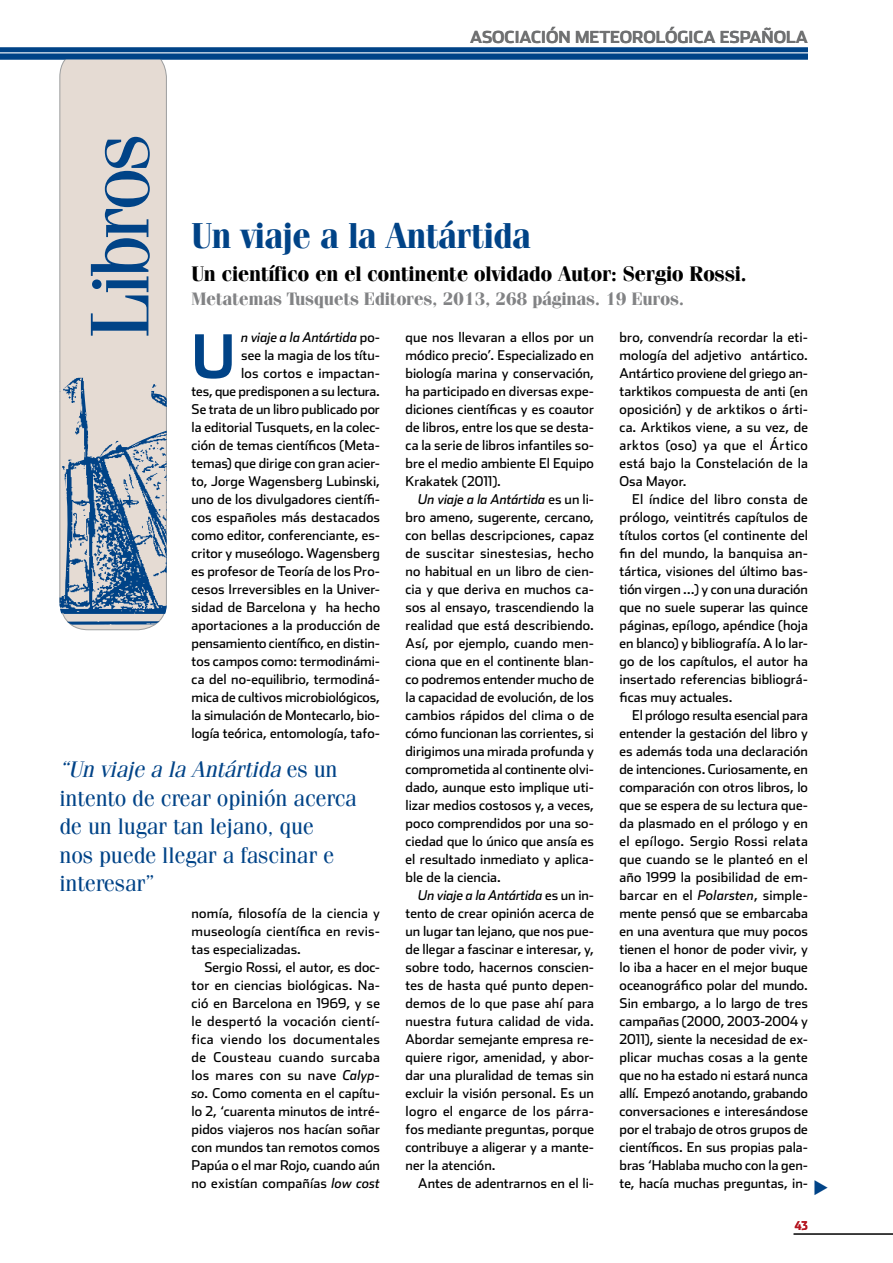
<style>
.page{position:relative;width:893px;height:1263px;background:#fff}
.page>*{position:absolute;margin:0;border:0;box-sizing:border-box;transform-origin:0 0}
.t1{font:83.25px "Fenice Std";letter-spacing:-.055em;color:#004387}
.t2{font:700 59.7px "Stainless";color:#004387}
.t3{font:700 36px "Fenice Std";letter-spacing:-.02em;color:#004387;scale:.95 1}
.t4{font:22.5px/28.5px "Fenice Std";letter-spacing:-.01em;color:#004387}
.t5{font:700 21px "Fenice Std";letter-spacing:-.02em;color:#000}
.t6{font:700 18px "Fenice Std";letter-spacing:-.02em;color:#828385}
.t7{font:700 16.5px "Stainless";color:#707172}
.t8{font:13.5px/18px "Stainless";color:#000;text-align:justify}
.t9{font:700 12px "Stainless Cond";color:#b51621}
.s1{font-style:italic}
</style>
<div class="page">
<div style="left:60px;top:49px;width:106px;height:581px;background:#e5dbd3;border-radius:29px"></div>
<div style="left:60px;top:48px;width:107px;height:582px;border:1px solid #9c9e9f;border-radius:29px"></div>
<img style="left:60px;top:378px;width:107px;height:247px">
<div style="left:0;top:47px;width:808px;height:12px;background:#004387"></div>
<hr style="left:0;top:52px;width:808px;height:1px;background:#fff">
<hr style="left:794px;top:1234px;width:99px;height:1px;background:#000">
<p class="t7" style="left:470px;top:27px;width:11px">ACI</p>
<p class="t7" style="left:590px;top:27px;width:12px">EO</p>
<p class="t7" style="left:470px;top:27px;width:11px">ASOCIACIÓN</p>
<p class="t7" style="left:575px;top:27px;width:26px">METEOROLÓGICA</p>
<p class="t7" style="left:720px;top:27px;width:66px">ESPAÑOLA</p>
<h1 class="t1" style="left:70px;top:339px;width:208px;rotate:-90deg">Libros</h1>
<h3 class="t3" style="left:192px;top:214px;width:359px">Un viaje a la Antártida</h3>
<h3 class="t5" style="left:192px;top:261px;width:557px">Un científico en el continente olvidado Autor: Sergio Rossi.</h3>
<h3 class="t6" style="left:192px;top:288px;width:494px">Metatemas Tusquets Editores, 2013, 268 páginas. 19 Euros.</h3>
<p class="t8" style="left:619px;top:328px;width:190px">bro, convendría recordar la eti&shy;mología del adjetivo antártico.<br>Antártico proviene del griego an&shy;tarktikos compuesta de anti (en oposición) y de arktikos o árti&shy;ca. Arktikos viene, a su vez, de arktos (oso) ya que el Ártico está bajo la Constelación de la Osa Mayor.</p>
<p class="t8" style="left:619px;top:490px;width:190px;text-indent:13px">El índice del libro consta de prólogo, veintitrés capítulos de títulos cortos (el continente del fin del mundo, la banquisa an&shy;tártica, visiones del último bas&shy;tión virgen …) y con una duración que no suele superar las quince páginas, epílogo, apéndice (hoja en blanco) y bibliografía. A lo lar&shy;go de los capítulos, el autor ha insertado referencias bibliográ&shy;ficas muy actuales.</p>
<p class="t8" style="left:619px;top:706px;width:190px;text-indent:13px">El prólogo resulta esencial para entender la gestación del libro y es además toda una declaración de intenciones. Curiosamente, en comparación con otros libros, lo que se espera de su lectura que&shy;da plasmado en el prólogo y en el epílogo. Sergio Rossi relata que cuando se le planteó en el año 1999 la posibilidad de em&shy;barcar en el <span class="s1">Polarsten</span>, simple&shy;mente pensó que se embarcaba en una aventura que muy pocos tienen el honor de poder vivir, y lo iba a hacer en el mejor buque oceanográfico polar del mundo.<br>Sin embargo, a lo largo de tres campañas (2000, 2003-2004 y 2011), siente la necesidad de ex&shy;plicar muchas cosas a la gente que no ha estado ni estará nunca allí. Empezó anotando, grabando conversaciones e interesándose por el trabajo de otros grupos de científicos. En sus propias pala&shy;bras ‘Hablaba mucho con la gen&shy;te, hacía muchas preguntas, in-</p>
<p class="t8" style="left:406px;top:328px;width:190px">que nos llevaran a ellos por un módico precio’. Especializado en biología marina y conservación, ha participado en diversas expe&shy;diciones científicas y es coautor de libros, entre los que se desta&shy;ca la serie de libros infantiles so&shy;bre el medio ambiente El Equipo Krakatek (2011).</p>
<p class="t8" style="left:406px;top:490px;width:190px;text-indent:13px"><span class="s1">Un viaje a la Antártida</span> es un li&shy;bro ameno, sugerente, cercano, con bellas descripciones, capaz de suscitar sinestesias, hecho no habitual en un libro de cien&shy;cia y que deriva en muchos ca&shy;sos al ensayo, trascendiendo la realidad que está describiendo.<br>Así, por ejemplo, cuando men&shy;ciona que en el continente blan&shy;co podremos entender mucho de la capacidad de evolución, de los cambios rápidos del clima o de cómo funcionan las corrientes, si dirigimos una mirada profunda y comprometida al continente olvi&shy;dado, aunque esto implique uti&shy;lizar medios costosos y, a veces, poco comprendidos por una so&shy;ciedad que lo único que ansía es el resultado inmediato y aplica&shy;ble de la ciencia.</p>
<p class="t8" style="left:406px;top:886px;width:190px;text-indent:13px"><span class="s1">Un viaje a la Antártida</span> es un in&shy;tento de crear opinión acerca de un lugar tan lejano, que nos pue&shy;de llegar a fascinar e interesar, y, sobre todo, hacernos conscien&shy;tes de hasta qué punto depen&shy;demos de lo que pase ahí para nuestra futura calidad de vida.<br>Abordar semejante empresa re&shy;quiere rigor, amenidad, y abor&shy;dar una pluralidad de temas sin excluir la visión personal. Es un logro el engarce de los párra&shy;fos mediante preguntas, porque contribuye a aligerar y a mante&shy;ner la atención.</p>
<p class="t8" style="left:418px;top:1174px;width:177px">Antes de adentrarnos en el li-</p>
<p class="t8" style="left:192px;top:328px;width:190px;text-align:right"><span class="s1">n viaje a la Antártida</span> po-<br>see la magia de los títu-<br>los cortos e impactan-<br>tes, que predisponen a su lectura.<br>Se trata de un libro publicado por la editorial Tusquets, en la colec&shy;ción de temas científicos (Meta&shy;temas) que dirige con gran acier&shy;to, Jorge Wagensberg Lubinski, uno de los divulgadores científi&shy;cos españoles más destacados como editor, conferenciante, es&shy;critor y museólogo. Wagensberg es profesor de Teoría de los Pro&shy;cesos Irreversibles en la Univer&shy;sidad de Barcelona y ha hecho aportaciones a la producción de pensamiento científico, en distin&shy;tos campos como: termodinámi&shy;ca del no-equilibrio, termodiná&shy;mica de cultivos microbiológicos, la simulación de Montecarlo, bio&shy;logía teórica, entomología, tafo-</p>
<h2 class="t2" style="left:192px;top:321px;width:38px">U</h2>
<h3 class="t4" style="left:60px;top:755px;width:299px"><span class="s1">“Un viaje a la Antártida</span> es un intento de crear opinión acerca de un lugar tan lejano, que<br>nos puede llegar a fascinar e interesar”</h3>
<p class="t8" style="left:192px;top:904px;width:190px">nomía, filosofía de la ciencia y museología científica en revis&shy;tas especializadas.</p>
<p class="t8" style="left:192px;top:958px;width:190px;text-indent:13px">Sergio Rossi, el autor, es doc&shy;tor en ciencias biológicas. Na&shy;ció en Barcelona en 1969, y se le despertó la vocación cientí&shy;fica viendo los documentales de Cousteau cuando surcaba los mares con su nave <span class="s1">Calyp&shy;so</span>. Como comenta en el capítu&shy;lo 2, ‘cuarenta minutos de intré&shy;pidos viajeros nos hacían soñar con mundos tan remotos comos Papúa o el mar Rojo, cuando aún no existían compañías <span class="s1">low cost</span></p>
<p class="t9" style="left:795px;top:1218px;width:14px">43</p>
</div>
